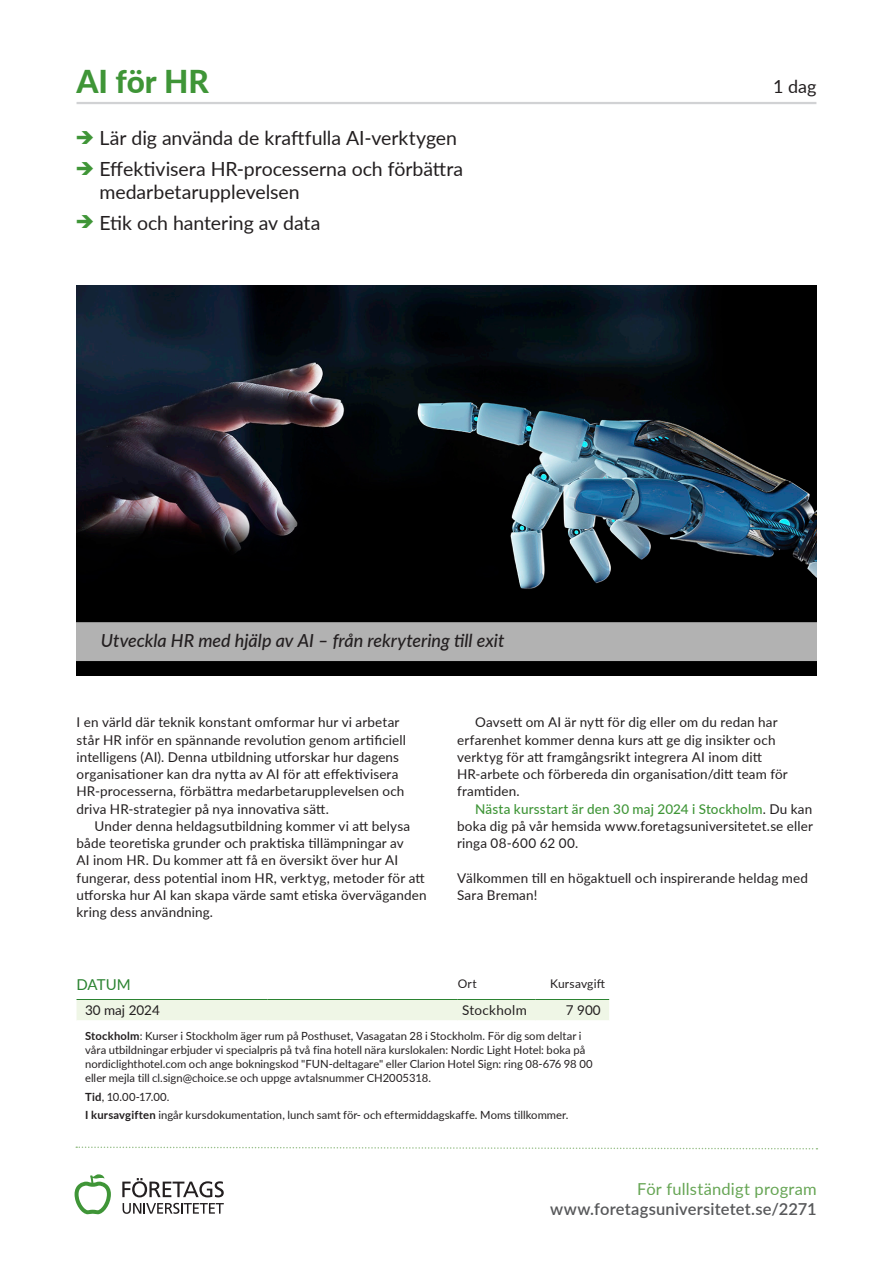
<style>
.page{position:relative;width:893px;height:1263px;background:#fff}
.page>*{position:absolute;margin:0;border:0;box-sizing:border-box;transform-origin:0 0}
.Puff-brodtext-rubrik{font:800 31.5px "Lato";letter-spacing:-.005em;color:#3f9537}
.t1{font:19.5px/22.5px "Lato";letter-spacing:-.005em;color:#231f20}
.Bild-rubrik2{font:italic 500 18px "Lato";color:#231f20}
.Puff-brodtext-rubrik-2{font:18px "Lato";color:#231f20}
.www{font:600 16.5px "Lato";letter-spacing:.01em;color:#57585a}
.www-2{font:16.5px "Lato";letter-spacing:.01em;color:#66a554}
.Tabellhuvud-datum{font:15px "Lato";letter-spacing:-.005em;color:#2b8331}
.Saljtext-brodtext{font:13.5px/17.2px "Lato";letter-spacing:.01em;color:#231f20}
.Tabell-datum{font:13.5px "Lato";color:#231f20}
.Tabell-ort{font:13.5px "Lato";letter-spacing:.02em;color:#231f20}
.Tabell-avgift{font:13.5px "Lato";color:#231f20}
.Tabellhuvud-avgift{font:12px "Lato";letter-spacing:.01em;color:#231f20}
.Tabellhuvud-ort{font:12px "Lato";color:#231f20}
.Tabellfot-brodtext{font:11.25px/14.2px "Lato";color:#231f20}
.s1{font-weight:500;color:#3f9537}
.s2{font-weight:700}
</style>
<div class="page">
<svg style="left:75px;top:1174px;width:36px;height:40px"></svg>
<svg style="left:123px;top:1203px;width:101px;height:11px"></svg>
<svg style="left:122px;top:1178px;width:102px;height:19px"></svg>
<img style="left:77px;top:286px;width:739px;height:389px">
<hr style="left:77px;top:102px;width:739px;height:2px;background:#d1d2d4">
<svg style="left:76px;top:1146px;width:741px;height:4px"></svg>
<div style="left:76px;top:622px;width:741px;height:39px;background:#b2b2b2"></div>
<div style="left:77px;top:1000px;width:532px;height:20px;background:#eff6e6"></div>
<hr style="left:77px;top:999px;width:191px;height:1px;background:#2b8331">
<hr style="left:268px;top:999px;width:190px;height:1px;background:#2b8331">
<hr style="left:458px;top:999px;width:78px;height:1px;background:#2b8331">
<hr style="left:536px;top:999px;width:73px;height:1px;background:#2b8331">
<p class="Puff-brodtext-rubrik" style="left:77px;top:59px;width:134px">AI för HR</p>
<p class="Puff-brodtext-rubrik-2" style="left:773px;top:74px;width:45px">1 dag</p>
<p class="t1" style="left:99px;top:126px;width:359px">Lär dig använda de kraftfulla AI-verktygen</p>
<p class="t1" style="left:99px;top:157px;width:365px">Effektivisera HR-processerna och förbättra medarbetarupplevelsen</p>
<p class="t1" style="left:99px;top:210px;width:222px">Etik och hantering av data</p>
<p class="Bild-rubrik2" style="left:101px;top:627px;width:405px">Utveckla HR med hjälp av AI – från rekrytering till exit</p>
<p class="Saljtext-brodtext" style="left:77px;top:713px;width:331px">I en värld där teknik konstant omformar hur vi arbetar står HR inför en spännande revolution genom artificiell intelligens (AI). Denna utbildning utforskar hur dagens organisationer kan dra nytta av AI för att effektivisera HR-processerna, förbättra medarbetarupplevelsen och driva HR-strategier på nya innovativa sätt.</p>
<p class="Saljtext-brodtext" style="left:77px;top:817px;width:352px;text-indent:18px">Under denna heldagsutbildning kommer vi att belysa både teoretiska grunder och praktiska tillämpningar av<br>AI inom HR. Du kommer att få en översikt över hur AI fungerar, dess potential inom HR, verktyg, metoder för att utforska hur AI kan skapa värde samt etiska överväganden kring dess användning.</p>
<p class="Saljtext-brodtext" style="left:457px;top:713px;width:332px;text-indent:18px">Oavsett om AI är nytt för dig eller om du redan har erfarenhet kommer denna kurs att ge dig insikter och verktyg för att framgångsrikt integrera AI inom ditt HR-arbete och förbereda din organisation/ditt team för framtiden.</p>
<p class="Saljtext-brodtext" style="left:457px;top:799px;width:357px;text-align:justify;text-indent:18px"><span class="s1">Nästa kursstart är den 30 maj 2024 i Stockholm</span>. Du kan boka dig på vår hemsida www.foretagsuniversitetet.se eller ringa 08-600 62 00.</p>
<p class="Saljtext-brodtext" style="left:457px;top:868px;width:352px">Välkommen till en högaktuell och inspirerande heldag med<br>Sara Breman!</p>
<p class="Tabellhuvud-datum" style="left:77px;top:973px;width:56px">DATUM</p>
<p class="Tabellhuvud-ort" style="left:458px;top:975px;width:21px">Ort</p>
<p class="Tabellhuvud-avgift" style="left:550px;top:975px;width:56px">Kursavgift</p>
<p class="Tabell-datum" style="left:85px;top:1000px;width:76px">30 maj 2024</p>
<p class="Tabell-ort" style="left:462px;top:1000px;width:66px">Stockholm</p>
<p class="Tabell-avgift" style="left:566px;top:1000px;width:36px">7 900</p>
<p class="Tabellfot-brodtext" style="left:85px;top:1028px;width:509px"><span class="s2">Stockholm</span>: Kurser i Stockholm äger rum på Posthuset, Vasagatan 28 i Stockholm. För dig som deltar i våra utbildningar erbjuder vi specialpris på två fina hotell nära kurslokalen: Nordic Light Hotel: boka på nordiclighthotel.com och ange bokningskod "FUN-deltagare" eller Clarion Hotel Sign: ring 08-676 98 00 eller mejla till cl.sign@choice.se och uppge avtalsnummer CH2005318.</p>
<p class="Tabellfot-brodtext" style="left:85px;top:1089px;width:86px"><span class="s2">Tid</span>, 10.00-17.00.</p>
<p class="Tabellfot-brodtext" style="left:85px;top:1108px;width:485px"><span class="s2">I kursavgiften</span> ingår kursdokumentation, lunch samt för- och eftermiddagskaffe. Moms tillkommer.</p>
<p class="www-2" style="left:637px;top:1177px;width:181px">För fullständigt program</p>
<p class="www" style="left:550px;top:1197px;width:268px">www.foretagsuniversitetet.se/2271</p>
</div>
